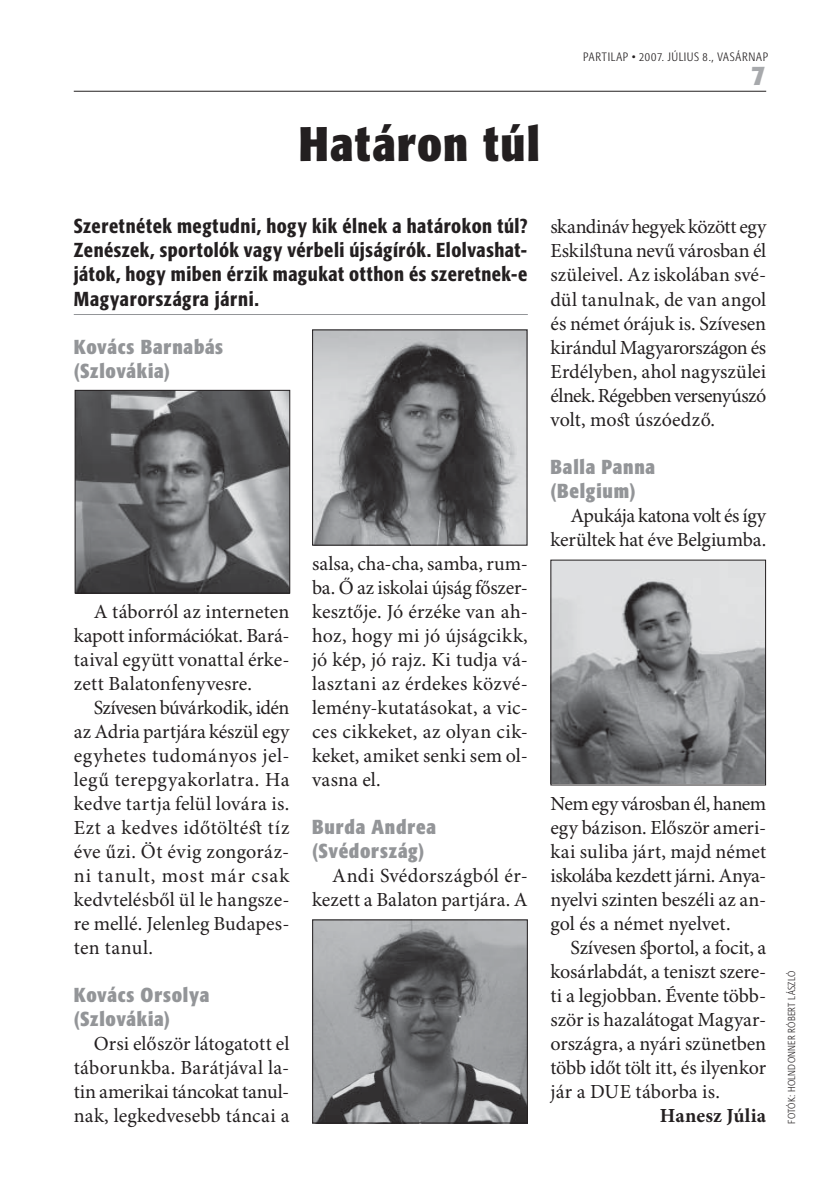
<style>
.page{position:relative;width:840px;height:1191px;background:#fff}
.page>*{position:absolute;margin:0;border:0;box-sizing:border-box;transform-origin:0 0}
.t1{font:700 48px "Formata Cn PFL";color:#231f20}
.t2{font:700 28px "Formata Cn PFL";color:#a7a9ac}
.t3{font:20px/24px "Minion Pro";color:#231f20;text-align:justify}
.t4{font:20px/24px "Formata Md Cn PFL";letter-spacing:.005em;color:#231f20;text-align:justify}
.t5{font:700 20px/24px "Formata Cn PFL";letter-spacing:.01em;color:#939598}
.t6{font:700 20px "Minion Pro";letter-spacing:.005em;color:#231f20}
.t7{font:12px "Formata Lt Cn PFL";letter-spacing:.07em;color:#231f20}
.t8{font:10px "Formata Lt Cn PFL";letter-spacing:.045em;color:#231f20}
</style>
<div class="page">
<hr style="left:74px;top:91px;width:691px;height:1px;background:#231f20">
<hr style="left:74px;top:314px;width:453px;height:1px;background:#939598">
<img style="left:77px;top:392px;width:211px;height:199px">
<div style="left:75px;top:390px;width:215px;height:203px;border:1px solid #231f20"></div>
<img style="left:314px;top:331px;width:211px;height:212px">
<div style="left:312px;top:329px;width:215px;height:216px;border:1px solid #231f20"></div>
<img style="left:552px;top:561px;width:211px;height:222px">
<img style="left:314px;top:921px;width:211px;height:200px">
<div style="left:312px;top:919px;width:215px;height:204px;border:1px solid #231f20"></div>
<h1 class="t1" style="left:299px;top:125px;width:244px">Határon túl</h1>
<p class="t7" style="left:583px;top:52px;width:186px">PARTILAP • 2007. JÚLIUS 8., VASÁRNAP</p>
<h2 class="t2" style="left:750px;top:64px;width:16px">7</h2>
<p class="t4" style="left:74px;top:216px;width:455px">Szeretnétek megtudni, hogy kik élnek a határokon túl?<br>Zenészek, sportolók vagy vérbeli újságírók. Elolvashat&shy;játok, hogy miben érzik magukat otthon és szeretnek-e Magyarországra járni.</p>
<p class="t5" style="left:74px;top:336px;width:151px">Kovács Barnabás (Szlovákia)</p>
<p class="t3" style="left:74px;top:601px;width:217px;text-indent:20px">A táborról az interneten kapott információkat. Bará&shy;taival együtt vonattal érke&shy;zett Balatonfenyvesre.</p>
<p class="t3" style="left:74px;top:697px;width:217px;text-indent:20px">Szívesen búvárkodik, idén az Adria partjára készül egy egyhetes tudományos jel&shy;legű terepgyakorlatra. Ha kedve tartja felül lovára is.<br>Ezt a kedves időtöltést tíz éve űzi. Öt évig zongoráz&shy;ni tanult, most már csak kedvtelésből ül le hangsze&shy;re mellé. Jelenleg Budapes&shy;ten tanul.</p>
<p class="t5" style="left:74px;top:984px;width:138px">Kovács Orsolya (Szlovákia)</p>
<p class="t3" style="left:74px;top:1033px;width:217px;text-indent:20px">Orsi először látogatott el táborunkba. Barátjával la&shy;tin amerikai táncokat tanul&shy;nak, legkedvesebb táncai a</p>
<p class="t3" style="left:312px;top:553px;width:217px">salsa, cha-cha, samba, rum&shy;ba. Ő az iskolai újság főszer&shy;kesztője. Jó érzéke van ah&shy;hoz, hogy mi jó újságcikk, jó kép, jó rajz. Ki tudja vá&shy;lasztani az érdekes közvé&shy;lemény-kutatásokat, a vic&shy;ces cikkeket, az olyan cik&shy;keket, amiket senki sem ol&shy;vasna el.</p>
<p class="t5" style="left:312px;top:816px;width:126px">Burda Andrea (Svédország)</p>
<p class="t3" style="left:312px;top:865px;width:217px;text-align:right">Andi Svédországból ér&shy;kezett a Balaton partjára. A</p>
<p class="t3" style="left:550px;top:217px;width:217px">skandináv hegyek között egy Eskilstuna nevű városban él szüleivel. Az iskolában své&shy;dül tanulnak, de van angol és német órájuk is. Szívesen kirándul Magyarországon és Erdélyben, ahol nagyszülei élnek. Régebben versenyúszó volt, most úszóedző.</p>
<p class="t5" style="left:550px;top:456px;width:107px">Balla Panna (Belgium)</p>
<p class="t3" style="left:550px;top:505px;width:217px;text-align:right">Apukája katona volt és így kerültek hat éve Belgiumba.</p>
<p class="t3" style="left:550px;top:793px;width:217px">Nem egy városban él, hanem egy bázison. Először ameri&shy;kai suliba járt, majd német iskolába kezdett járni. Anya&shy;nyelvi szinten beszéli az an&shy;gol és a német nyelvet.</p>
<p class="t3" style="left:550px;top:937px;width:217px;text-indent:20px">Szívesen sportol, a focit, a kosárlabdát, a teniszt szere&shy;ti a legjobban. Évente több&shy;ször is hazalátogat Magyar&shy;országra, a nyári szünetben több időt tölt itt, és ilyenkor jár a DUE táborba is.</p>
<p class="t6" style="left:659px;top:1107px;width:108px">Hanesz Júlia</p>
<p class="t8" style="left:787px;top:1123px;width:154px;rotate:-90deg">FOTÓK: HOLNDONNER RÓBERT LÁSZLÓ</p>
</div>
